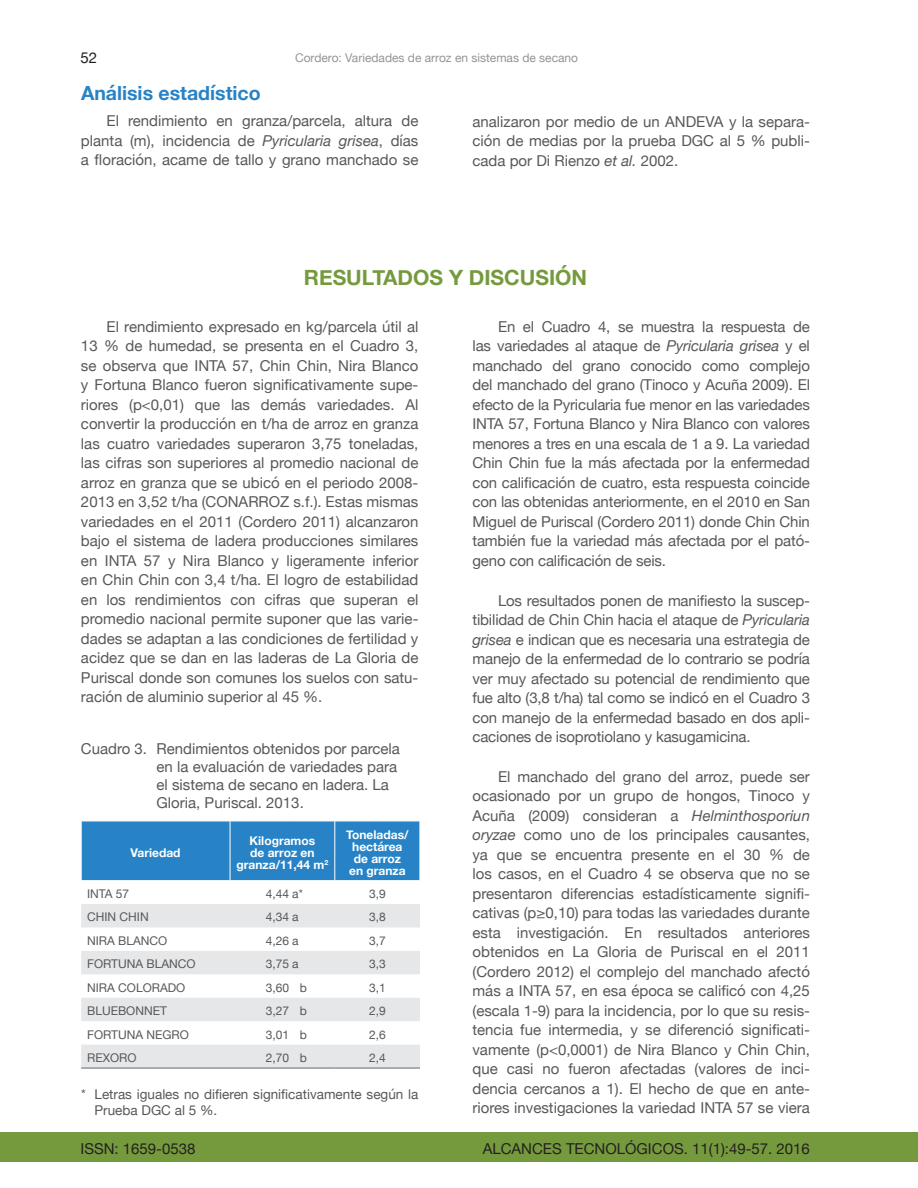
<style>
.page{position:relative;width:918px;height:1188px;background:#fff}
.page>*{position:absolute;margin:0;border:0;box-sizing:border-box;transform-origin:0 0}
.t1{font:700 21px "Helvetica Neue";color:#759a3d}
.t2{font:700 19.5px "Helvetica Neue";color:#2783c5}
.t3{font:15px/19.5px "Helvetica Neue";color:#57585a;text-align:justify}
.t4{font:15px "Helvetica Neue";color:#231f20}
.t5{font:13.5px/16.2px "Helvetica Neue";color:#57585a}
.t6{font:12px "Helvetica Neue";color:#57585a}
.t7{font:700 12px/12px "Helvetica Neue";color:#fff;text-align:center}
.t8{font:12px "Helvetica Neue";color:#939598}
.s1{font-style:italic}
</style>
<div class="page">
<div style="left:0;top:1132px;width:918px;height:30px;background:#759a3d"></div>
<div style="left:82px;top:822px;width:338px;height:58px;background:#2783c5"></div>
<svg style="left:81px;top:904px;width:339px;height:163px;fill:#e6e7e9"></svg>
<hr style="left:81px;top:1067px;width:149px;height:2px;background:#939598">
<hr style="left:230px;top:1067px;width:59px;height:2px;background:#939598">
<hr style="left:289px;top:1067px;width:46px;height:2px;background:#939598">
<hr style="left:335px;top:1067px;width:85px;height:2px;background:#939598">
<hr style="left:230px;top:821px;width:1px;height:59px;background:#fff">
<hr style="left:335px;top:821px;width:1px;height:59px;background:#fff">
<p class="t4" style="left:80px;top:47px;width:18px">52</p>
<p class="t8" style="left:295px;top:49px;width:285px">Cordero: Variedades de arroz en sistemas de secano</p>
<h2 class="t2" style="left:81px;top:78px;width:181px">Análisis estadístico</h2>
<p class="t3" style="left:81px;top:112px;width:339px;text-indent:26px">El rendimiento en granza/parcela, altura de planta (m), incidencia de <span class="s1">Pyricularia grisea</span>, días a floración, acame de tallo y grano manchado se</p>
<p class="t3" style="left:472px;top:113px;width:339px">analizaron por medio de un ANDEVA y la separa&shy;ción de medias por la prueba DGC al 5 % publi&shy;cada por Di Rienzo <span class="s1">et al.</span> 2002.</p>
<h1 class="t1" style="left:304px;top:261px;width:285px">RESULTADOS Y DISCUSIÓN</h1>
<p class="t3" style="left:81px;top:318px;width:339px;text-indent:26px">El rendimiento expresado en kg/parcela útil al 13 % de humedad, se presenta en el Cuadro 3, se observa que INTA 57, Chin Chin, Nira Blanco y Fortuna Blanco fueron significativamente supe&shy;riores (p&lt;0,01) que las demás variedades. Al convertir la producción en t/ha de arroz en granza las cuatro variedades superaron 3,75 toneladas, las cifras son superiores al promedio nacional de arroz en granza que se ubicó en el periodo 2008- 2013 en 3,52 t/ha (CONARROZ s.f.). Estas mismas variedades en el 2011 (Cordero 2011) alcanzaron bajo el sistema de ladera producciones similares en INTA 57 y Nira Blanco y ligeramente inferior en Chin Chin con 3,4 t/ha. El logro de estabilidad en los rendimientos con cifras que superan el promedio nacional permite suponer que las varie&shy;dades se adaptan a las condiciones de fertilidad y acidez que se dan en las laderas de La Gloria de Puriscal donde son comunes los suelos con satu&shy;ración de aluminio superior al 45 %.</p>
<p class="t3" style="left:157px;top:741px;width:245px;line-height:18px;text-align:left;text-indent:-76px">Cuadro 3. Rendimientos obtenidos por parcela en la evaluación de variedades para el sistema de secano en ladera. La Gloria, Puriscal. 2013.</p>
<p class="t7" style="left:131px;top:847px;width:51px">Variedad</p>
<p class="t3" style="left:472px;top:318px;width:339px;text-indent:26px">En el Cuadro 4, se muestra la respuesta de las variedades al ataque de <span class="s1">Pyricularia grisea</span> y el manchado del grano conocido como complejo del manchado del grano (Tinoco y Acuña 2009). El efecto de la Pyricularia fue menor en las variedades INTA 57, Fortuna Blanco y Nira Blanco con valores menores a tres en una escala de 1 a 9. La variedad Chin Chin fue la más afectada por la enfermedad con calificación de cuatro, esta respuesta coincide con las obtenidas anteriormente, en el 2010 en San Miguel de Puriscal (Cordero 2011) donde Chin Chin también fue la variedad más afectada por el pató&shy;geno con calificación de seis.</p>
<p class="t3" style="left:472px;top:591px;width:339px;text-indent:26px">Los resultados ponen de manifiesto la suscep&shy;tibilidad de Chin Chin hacia el ataque de <span class="s1">Pyricularia grisea</span> e indican que es necesaria una estrategia de manejo de la enfermedad de lo contrario se podría ver muy afectado su potencial de rendimiento que fue alto (3,8 t/ha) tal como se indicó en el Cuadro 3 con manejo de la enfermedad basado en dos apli&shy;caciones de isoprotiolano y kasugamicina.</p>
<p class="t3" style="left:472px;top:768px;width:339px;text-indent:26px">El manchado del grano del arroz, puede ser ocasionado por un grupo de hongos, Tinoco y Acuña (2009) consideran a <span class="s1">Helminthosporiun oryzae</span> como uno de los principales causantes, ya que se encuentra presente en el 30 % de los casos, en el Cuadro 4 se observa que no se presentaron diferencias estadísticamente signifi&shy;cativas (p≥0,10) para todas las variedades durante esta investigación. En resultados anteriores obtenidos en La Gloria de Puriscal en el 2011 (Cordero 2012) el complejo del manchado afectó más a INTA 57, en esa época se calificó con 4,25 (escala 1-9) para la incidencia, por lo que su resis&shy;tencia fue intermedia, y se diferenció significati&shy;vamente (p&lt;0,0001) de Nira Blanco y Chin Chin, que casi no fueron afectadas (valores de inci&shy;dencia cercanos a 1). El hecho de que en ante&shy;riores investigaciones la variedad INTA 57 se viera</p>
<p class="t7" style="left:237px;top:835px;width:93px">Kilogramos<br>de arroz en granza/11,44 m<sup>2</sup></p>
<p class="t7" style="left:346px;top:829px;width:64px">Toneladas/ hectárea de arroz en granza</p>
<p class="t6" style="left:87px;top:885px;width:44px">INTA 57</p>
<p class="t6" style="left:266px;top:885px;width:39px">4,44 a*</p>
<p class="t6" style="left:369px;top:885px;width:18px">3,9</p>
<p class="t6" style="left:87px;top:909px;width:63px">CHIN CHIN</p>
<p class="t6" style="left:266px;top:909px;width:35px">4,34 a</p>
<p class="t6" style="left:369px;top:909px;width:18px">3,8</p>
<p class="t6" style="left:87px;top:932px;width:82px">NIRA BLANCO</p>
<p class="t6" style="left:266px;top:932px;width:35px">4,26 a</p>
<p class="t6" style="left:369px;top:932px;width:18px">3,7</p>
<p class="t6" style="left:87px;top:955px;width:110px">FORTUNA BLANCO</p>
<p class="t6" style="left:266px;top:955px;width:35px">3,75 a</p>
<p class="t6" style="left:369px;top:955px;width:18px">3,3</p>
<p class="t6" style="left:87px;top:979px;width:100px">NIRA COLORADO</p>
<p class="t6" style="left:266px;top:979px;width:43px">3,60 b</p>
<p class="t6" style="left:369px;top:979px;width:18px">3,1</p>
<p class="t6" style="left:87px;top:1002px;width:81px">BLUEBONNET</p>
<p class="t6" style="left:266px;top:1002px;width:43px">3,27 b</p>
<p class="t6" style="left:369px;top:1002px;width:18px">2,9</p>
<p class="t6" style="left:87px;top:1026px;width:103px">FORTUNA NEGRO</p>
<p class="t6" style="left:266px;top:1026px;width:43px">3,01 b</p>
<p class="t6" style="left:369px;top:1026px;width:18px">2,6</p>
<p class="t6" style="left:87px;top:1049px;width:51px">REXORO</p>
<p class="t6" style="left:266px;top:1049px;width:43px">2,70 b</p>
<p class="t6" style="left:369px;top:1049px;width:18px">2,4</p>
<p class="t5" style="left:94px;top:1087px;width:326px;text-indent:-14px">* Letras iguales no difieren significativamente según la<br>Prueba DGC al 5 %.</p>
<p class="t4" style="left:80px;top:1137px;width:117px">ISSN: 1659-0538</p>
<p class="t4" style="left:483px;top:1137px;width:329px">ALCANCES TECNOLÓGICOS. 11(1):49-57. 2016</p>
</div>
